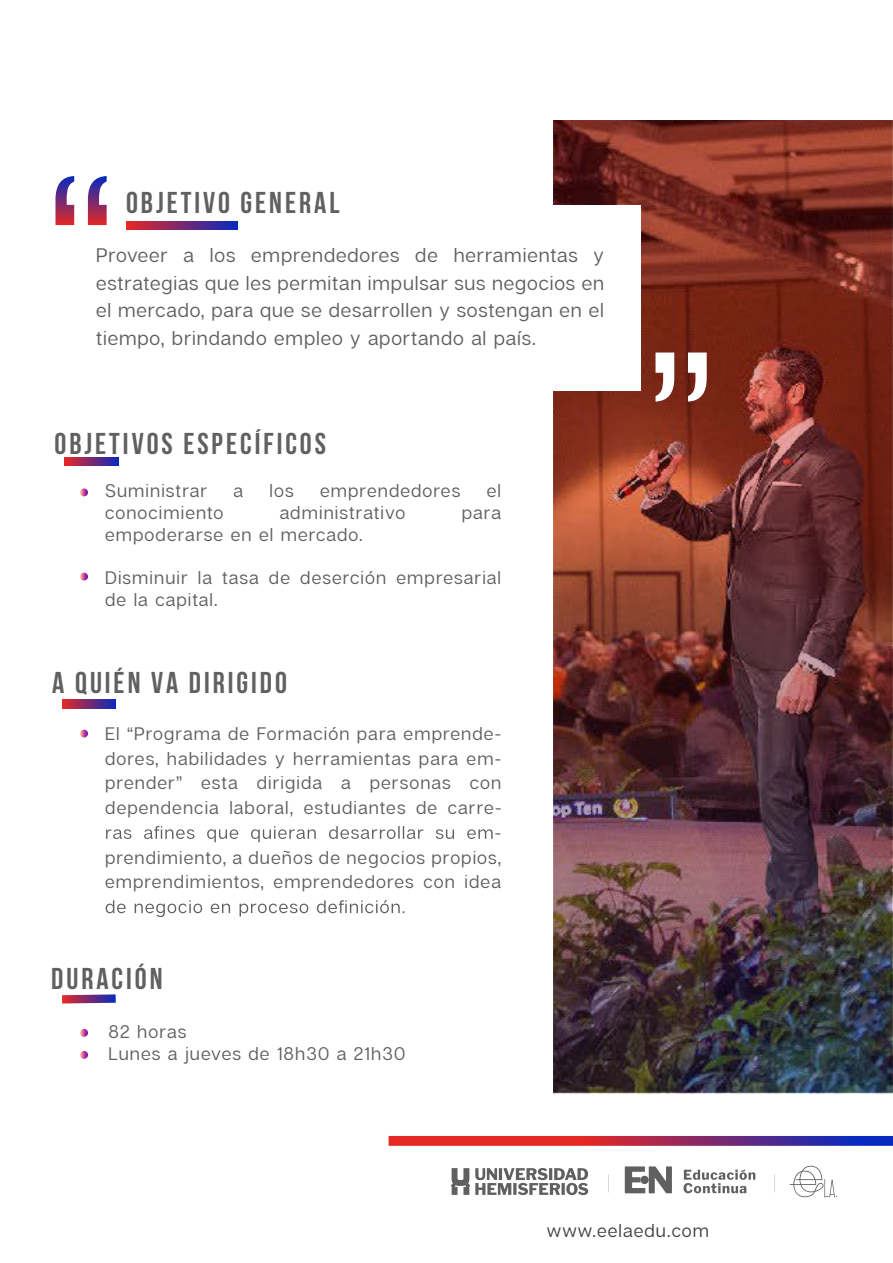
<style>
.page{position:relative;width:893px;height:1263px;background:#fff}
.page>*{position:absolute;margin:0;border:0;box-sizing:border-box;transform-origin:0 0}
.t1{font:700 30px "Bebas Neue";letter-spacing:.1em;color:#606060}
.t2{font:500 19.5px/27.8px "Articulat CF";letter-spacing:.045em;color:#606060;text-align:justify}
.t3{font:500 18px/24.8px "Articulat CF";letter-spacing:.06em;color:#606060}
.t4{font:500 18px "Articulat CF";letter-spacing:.06em;color:#434344}
</style>
<div class="page">
<svg style="left:389px;top:1136px;width:504px;height:10px;background:#9b2c5b"></svg>
<svg style="left:106px;top:826px;width:387px;height:16px"></svg>
<svg style="left:106px;top:900px;width:298px;height:17px"></svg>
<svg style="left:65px;top:457px;width:54px;height:8px"></svg>
<svg style="left:62px;top:700px;width:54px;height:8px"></svg>
<svg style="left:62px;top:994px;width:54px;height:9px"></svg>
<img style="left:553px;top:120px;width:339px;height:973px">
<div style="left:35px;top:205px;width:606px;height:185px;background:#fff"></div>
<svg style="left:126px;top:221px;width:111px;height:8px"></svg>
<svg style="left:55px;top:176px;width:52px;height:49px"></svg>
<svg style="left:655px;top:352px;width:52px;height:50px"></svg>
<svg style="left:80px;top:488px;width:8px;height:8px"></svg>
<svg style="left:80px;top:573px;width:8px;height:8px"></svg>
<svg style="left:80px;top:1029px;width:8px;height:8px"></svg>
<svg style="left:80px;top:730px;width:8px;height:7px"></svg>
<svg style="left:80px;top:1051px;width:8px;height:8px"></svg>
<svg style="left:451px;top:1168px;width:137px;height:27px"></svg>
<svg style="left:625px;top:1166px;width:213px;height:32px"></svg>
<div style="left:640px;top:1176px;width:9px;height:8px;background:#606060;border-radius:50%"></div>
<h1 class="t1" style="left:126px;top:186px;width:215px">OBJETIVO GENERAL</h1>
<p class="t2" style="left:96px;top:242px;width:509px">Proveer a los emprendedores de herramientas y estrategias que les permitan impulsar sus negocios en el mercado, para que se desarrollen y sostengan en el tiempo, brindando empleo y aportando al país.</p>
<h1 class="t1" style="left:55px;top:427px;width:273px">OBJETIVOS ESPECÍFICOS</h1>
<p class="t3" style="left:105px;top:479px;width:104px">Suministrar</p>
<p class="t3" style="left:234px;top:479px;width:11px">a</p>
<p class="t3" style="left:270px;top:479px;width:26px">los</p>
<p class="t3" style="left:320px;top:479px;width:142px">emprendedores</p>
<p class="t3" style="left:487px;top:479px;width:16px">el</p>
<p class="t3" style="left:105px;top:501px;width:120px">conocimiento</p>
<p class="t3" style="left:280px;top:501px;width:127px">administrativo</p>
<p class="t3" style="left:462px;top:501px;width:41px">para</p>
<p class="t3" style="left:105px;top:522px;width:259px">empoderarse en el mercado.</p>
<p class="t3" style="left:105px;top:567px;width:397px;line-height:21.8px">Disminuir la tasa de deserción empresarial de la capital.</p>
<h1 class="t1" style="left:52px;top:666px;width:236px">A QUIÉN VA DIRIGIDO</h1>
<p class="t3" style="left:105px;top:721px;width:398px;text-align:right">El “Programa de Formación para emprende&shy;dores, habilidades y herramientas para em&shy;prender” esta dirigida a personas con dependencia laboral, estudiantes de carre--<br>prendimiento, a dueños de negocios propios, emprendimientos, emprendedores con idea</p>
<h1 class="t1" style="left:51px;top:962px;width:113px">DURACIÓN</h1>
<p class="t3" style="left:109px;top:1021px;width:298px;line-height:21.8px">82 horas<br>Lunes a jueves de 18h30 a 21h30</p>
<p class="t4" style="left:547px;top:1220px;width:164px">www.eelaedu.com</p>
</div>
